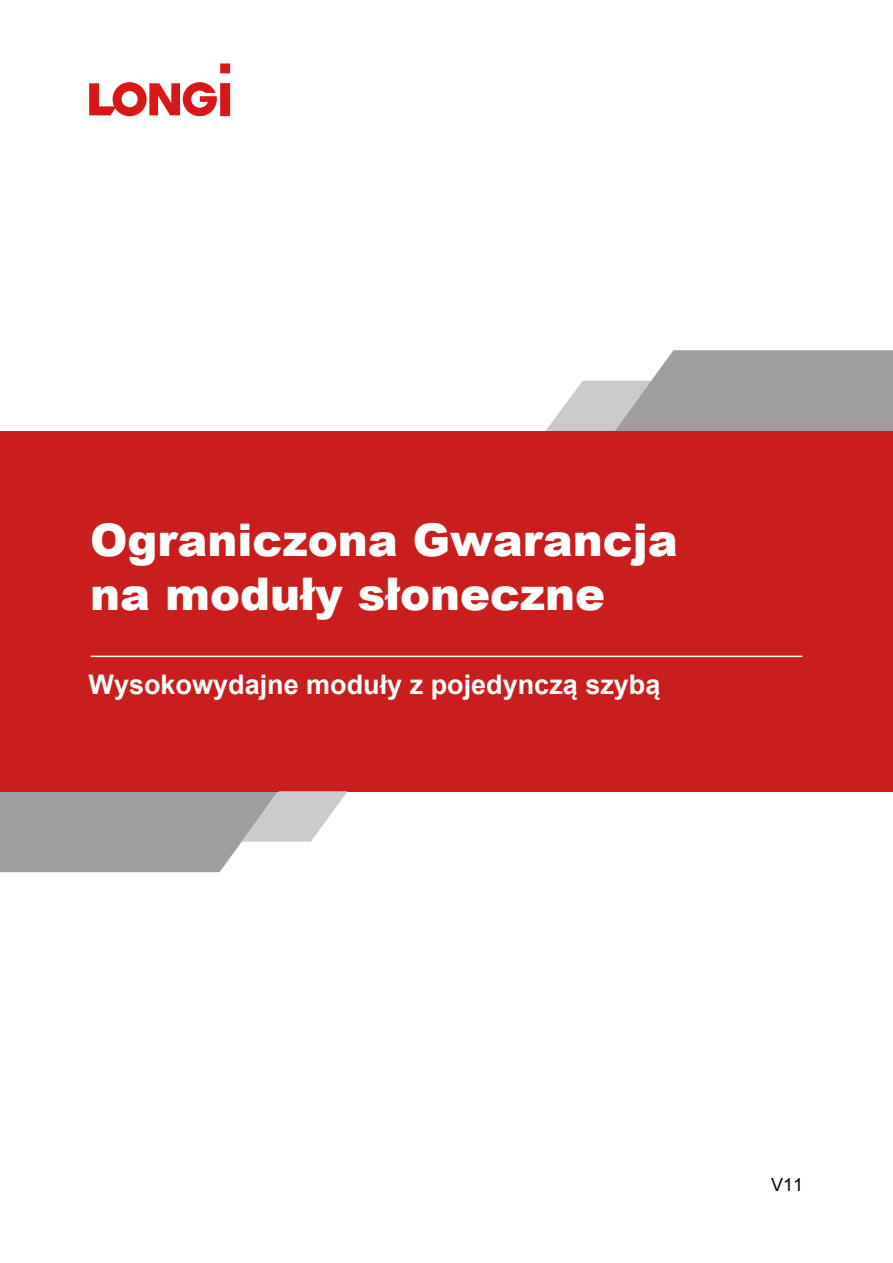
<style>
.page{position:relative;width:893px;height:1263px;background:#fff}
.page>*{position:absolute;margin:0;border:0;box-sizing:border-box;transform-origin:0 0}
.t1{font:900 45px/54px "Arial";color:#fff}
.t2{font:700 27px "Arial";color:#fff}
.t3{font:18px "Arial";color:#080204}
</style>
<div class="page">
<svg style="left:89px;top:63px;width:141px;height:53px"></svg>
<svg style="left:545px;top:350px;width:348px;height:81px"></svg>
<div style="left:0;top:431px;width:893px;height:360px;background:#c91d1e"></div>
<svg style="left:0;top:791px;width:347px;height:81px"></svg>
<hr style="left:91px;top:656px;width:711px;height:1px;background:#fff">
<p class="t1" style="left:90px;top:517px;width:589px">Ograniczona Gwarancja na moduły słoneczne</p>
<p class="t2" style="left:89px;top:667px;width:573px">Wysokowydajne moduły z pojedynczą szybą</p>
<p class="t3" style="left:771px;top:1178px;width:34px">V11</p>
</div>
